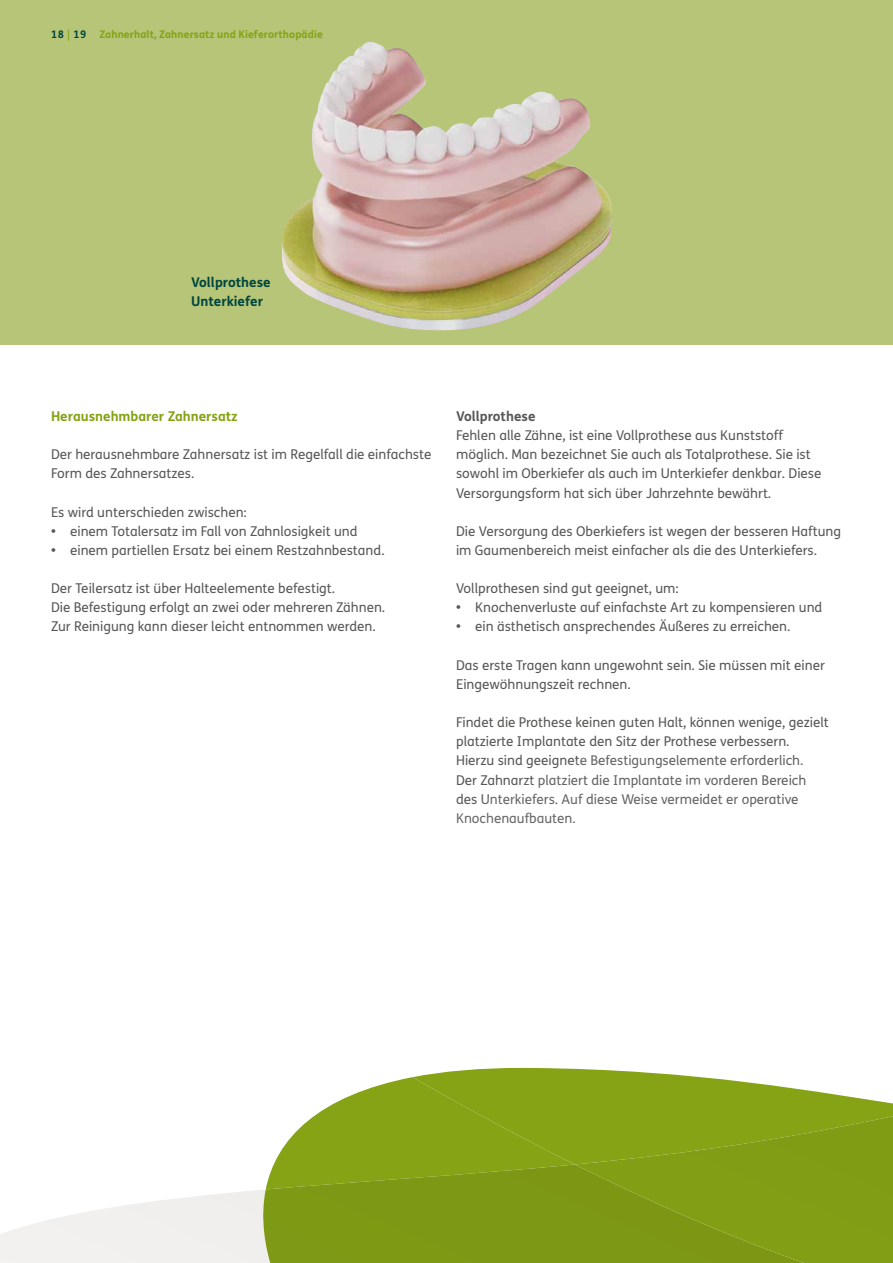
<style>
.page{position:relative;width:893px;height:1263px;background:#fff}
.page>*{position:absolute;margin:0;border:0;box-sizing:border-box;transform-origin:0 0}
.t1{font:13.5px/19.2px "FS Me";color:#575756}
.t2{font:700 13.5px "FS Me";color:#85a315}
.t3{font:700 13.5px/19.2px "FS Me";color:#00463f}
.t4{font:13.5px "FS Me";color:#686767}
.t5{font:700 13.5px "FS Me";color:#575756}
.t6{font:700 10.5px "FS Me";letter-spacing:.01em;color:#85a315}
.s1{color:#00463f}
.s2{font-weight:400}
.s3{font-weight:700}
.s4{color:#636362}
.s5{color:#626261}
.s6{color:#616160}
.s7{color:#60605f}
.s8{color:#656464}
.s9{color:#646463}
.s10{color:#676666}
.s11{color:#666565}
.s12{color:#686767}
.s13{color:#696868}
</style>
<div class="page">
<div style="left:0;top:0;width:893px;height:344px;background:#b6c577"></div>
<img style="left:282px;top:42px;width:330px;height:288px">
<svg style="left:0;top:1190px;width:260px;height:73px"></svg>
<svg style="left:287px;top:1077px;width:125px;height:65px;fill:#85a315"></svg>
<svg style="left:260px;top:1142px;width:315px;height:121px;background:#839d1c"></svg>
<svg style="left:412px;top:1068px;width:481px;height:96px"></svg>
<div style="left:575px;top:1115px;width:318px;height:148px;background:#819e15"></div>
<p class="t6" style="left:51px;top:30px;width:273px"><span class="s1">18</span> <span class="s2">|</span> <span class="s1">19</span> Zahnerhalt, Zahnersatz und Kieferorthopädie</p>
<p class="t3" style="left:191px;top:274px;width:81px">Vollprothese<br>Unterkiefer</p>
<p class="t2" style="left:51px;top:410px;width:188px">Herausnehmbarer Zahnersatz</p>
<p class="t1" style="left:51px;top:446px;width:382px">Der herausnehmbare Zahnersatz ist im Regelfall die einfachste<br>Form des Zahnersatzes.</p>
<p class="t1" style="left:51px;top:503px;width:197px">Es wird unterschieden zwischen:</p>
<p class="t1" style="left:51px;top:522px;width:308px"><span class="s3">•</span> einem Totalersatz im Fall von Zahnlosigkeit und</p>
<p class="t1" style="left:51px;top:542px;width:335px"><span class="s3">•</span> einem partiellen Ersatz bei einem Restzahnbestand.</p>
<p class="t1" style="left:51px;top:580px;width:336px">Der Teilersatz ist über Halteelemente befestigt.<br>Die Befestigung erfolgt an zwei oder mehreren Zähnen.<br>Zur Reinigung kann dieser leicht entnommen werden.</p>
<p class="t5" style="left:456px;top:410px;width:81px">Vollprothese</p>
<p class="t1" style="left:456px;top:427px;width:367px">Fehlen alle Zähne, ist eine Vollprothese aus Kunststoff möglich. Man bezeichnet Sie auch als Totalprothese. Sie ist sowohl im Oberkiefer als auch im Unterkiefer denkbar. Diese Versorgungsform hat sich über Jahrzehnte bewährt.</p>
<p class="t1" style="left:456px;top:522px;width:387px">Die Versorgung des Oberkiefers ist wegen der besseren Haftung im Gaumenbereich meist einfacher als die des Unterkiefers.</p>
<p class="t1" style="left:456px;top:580px;width:224px">Vollprothesen sind gut geeignet, um:</p>
<p class="t1" style="left:456px;top:599px;width:368px"><span class="s3">•</span> Knochenverluste auf einfachste Art zu kompensieren und</p>
<p class="t1" style="left:456px;top:618px;width:336px"><span class="s3">•</span> ein ästhetisch ansprechendes Äußeres zu erreichen.</p>
<p class="t1" style="left:456px;top:656px;width:370px">Das erste Tragen kann ungewohnt sein. Sie müssen mit einer<br>Eingewöhnungszeit rechnen.</p>
<p class="t1" style="left:456px;top:714px;width:374px">Findet die Prothese keinen guten Halt, können wenige, gezielt platzierte Implantate den <span class="s4">Sitz d</span><span class="s5">er Prothes</span><span class="s6">e verbesse</span><span class="s7">rn.<br></span>Hierzu sind geeig<span class="s8">net</span><span class="s9">e Befestig</span><span class="s4">ungselem</span><span class="s5">ente erfor</span><span class="s6">derlich.<br></span>Der Zahn<span class="s10">ar</span><span class="s11">zt platz</span><span class="s8">iert die Imp</span><span class="s9">lantate</span> <span class="s4">im vordere</span><span class="s5">n Bereic</span><span class="s6">h </span>d<span class="s12">es Un</span><span class="s10">terkiefers.</span> <span class="s11">Auf diese</span> <span class="s8">Weise ve</span><span class="s9">rmeidet er</span> <span class="s4">operati</span><span class="s5">ve</span></p>
<p class="t4" style="left:456px;top:812px;width:121px"><span class="s13">Knoc</span>henaufba<span class="s10">uten.</span></p>
</div>
